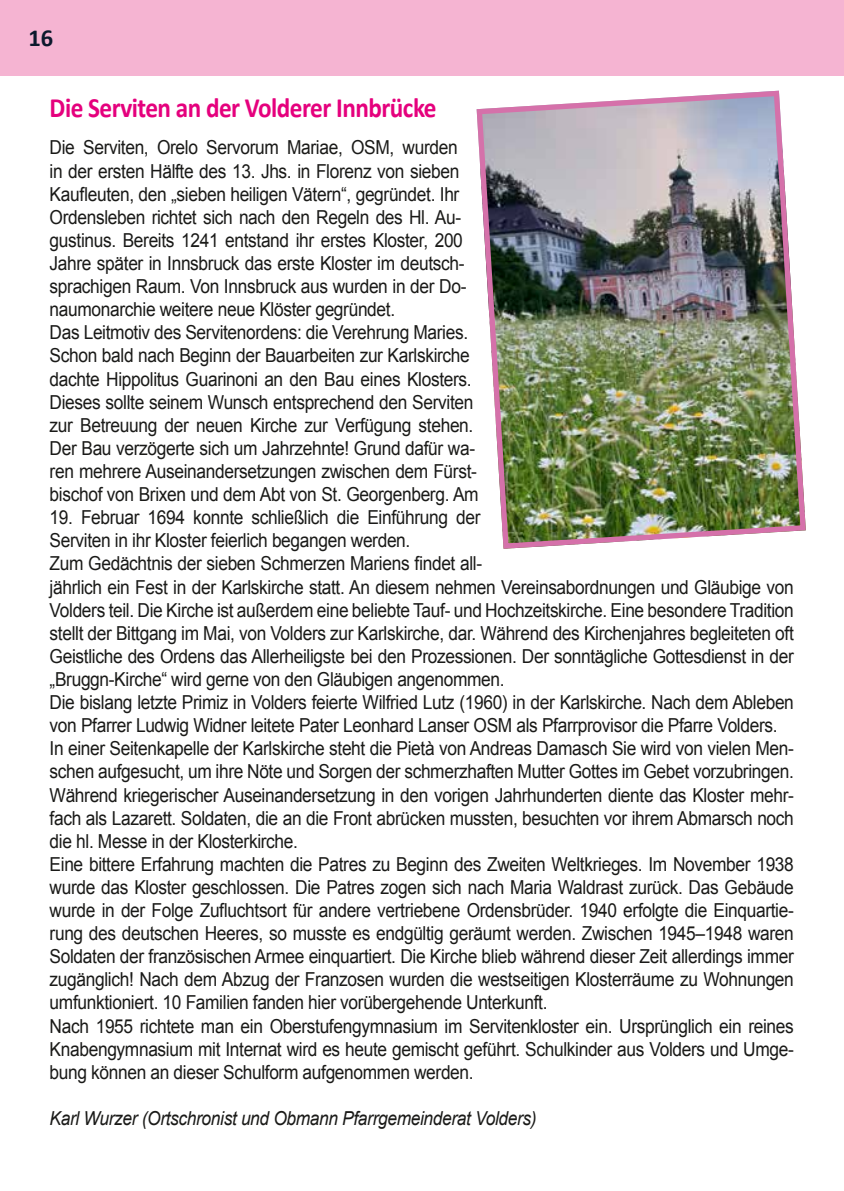
<style>
.page{position:relative;width:844px;height:1191px;background:#fff}
.page>*{position:absolute;margin:0;border:0;box-sizing:border-box;transform-origin:0 0}
.t1{font:700 28px "Calibri";letter-spacing:-.02em;color:#e5007d;scale:.9 1}
.t2{font:700 24.5px "Calibri";color:#0c192d}
.t3{font:19.25px/23.1px "Arial";letter-spacing:-.02em;color:#1a1a18;scale:.9 1}
.t4{font:italic 19.25px "Arial";letter-spacing:-.02em;color:#1a1a18;scale:.9 1}
</style>
<div class="page">
<div style="left:0;top:0;width:843px;height:76px;background:#f5b4d2"></div>
<img style="left:476px;top:90px;width:330px;height:459px">
<p class="t2" style="left:29px;top:22px;width:26px">16</p>
<h1 class="t1" style="left:50px;top:90px;width:431px">Die Serviten an der Volderer Innbrücke</h1>
<p class="t3" style="left:50px;top:136px;width:478px">Die Serviten, Orelo Servorum Mariae, OSM, wurden<br>in der ersten Hälfte des 13. Jhs. in Florenz von sieben Kaufleuten, den „sieben heiligen Vätern“, gegründet. Ihr Ordensleben richtet sich nach den Regeln des Hl. Au&shy;gustinus. Bereits 1241 entstand ihr erstes Kloster, 200<br>Jahre später in Innsbruck das erste Kloster im deutsch&shy;sprachigen Raum. Von Innsbruck aus wurden in der Do&shy;naumonarchie weitere neue Klöster gegründet.<br>Das Leitmotiv des Servitenordens: die Verehrung Maries.<br>Schon bald nach Beginn der Bauarbeiten zur Karlskirche dachte Hippolitus Guarinoni an den Bau eines Klosters.<br>Dieses sollte seinem Wunsch entsprechend den Serviten zur Betreuung der neuen Kirche zur Verfügung stehen.<br>Der Bau verzögerte sich um Jahrzehnte! Grund dafür wa&shy;ren mehrere Auseinandersetzungen zwischen dem Fürst&shy;bischof von Brixen und dem Abt von St. Georgenberg. Am</p>
<p class="t3" style="left:50px;top:506px;width:828px">19. Februar 1694 konnte schließlich die Einführung der<br>Serviten in ihr Kloster feierlich begangen werden.<br>Zum Gedächtnis der sieben Schmerzen Mariens findet all-<br>jährlich ein Fest in der Karlskirche statt. An diesem nehmen Vereinsabordnungen und Gläubige von Volders teil. Die Kirche ist außerdem eine beliebte Tauf- und Hochzeitskirche. Eine besondere Tradition stellt der Bittgang im Mai, von Volders zur Karlskirche, dar. Während des Kirchenjahres begleiteten oft Geistliche des Ordens das Allerheiligste bei den Prozessionen. Der sonntägliche Gottesdienst in der „Bruggn-Kirche“ wird gerne von den Gläubigen angenommen.<br>Die bislang letzte Primiz in Volders feierte Wilfried Lutz (1960) in der Karlskirche. Nach dem Ableben von Pfarrer Ludwig Widner leitete Pater Leonhard Lanser OSM als Pfarrprovisor die Pfarre Volders.<br>In einer Seitenkapelle der Karlskirche steht die Pietà von Andreas Damasch Sie wird von vielen Men&shy;schen aufgesucht, um ihre Nöte und Sorgen der schmerzhaften Mutter Gottes im Gebet vorzubringen.<br>Während kriegerischer Auseinandersetzung in den vorigen Jahrhunderten diente das Kloster mehr&shy;fach als Lazarett. Soldaten, die an die Front abrücken mussten, besuchten vor ihrem Abmarsch noch die hl. Messe in der Klosterkirche.<br>Eine bittere Erfahrung machten die Patres zu Beginn des Zweiten Weltkrieges. Im November 1938 wurde das Kloster geschlossen. Die Patres zogen sich nach Maria Waldrast zurück. Das Gebäude wurde in der Folge Zufluchtsort für andere vertriebene Ordensbrüder. 1940 erfolgte die Einquartie&shy;rung des deutschen Heeres, so musste es endgültig geräumt werden. Zwischen 1945–1948 waren Soldaten der französischen Armee einquartiert. Die Kirche blieb während dieser Zeit allerdings immer zugänglich! Nach dem Abzug der Franzosen wurden die westseitigen Klosterräume zu Wohnungen umfunktioniert. 10 Familien fanden hier vorübergehende Unterkunft.<br>Nach 1955 richtete man ein Oberstufengymnasium im Servitenkloster ein. Ursprünglich ein reines Knabengymnasium mit Internat wird es heute gemischt geführt. Schulkinder aus Volders und Umge&shy;bung können an dieser Schulform aufgenommen werden.</p>
<p class="t4" style="left:50px;top:1105px;width:542px">Karl Wurzer (Ortschronist und Obmann Pfarrgemeinderat Volders)</p>
</div>
